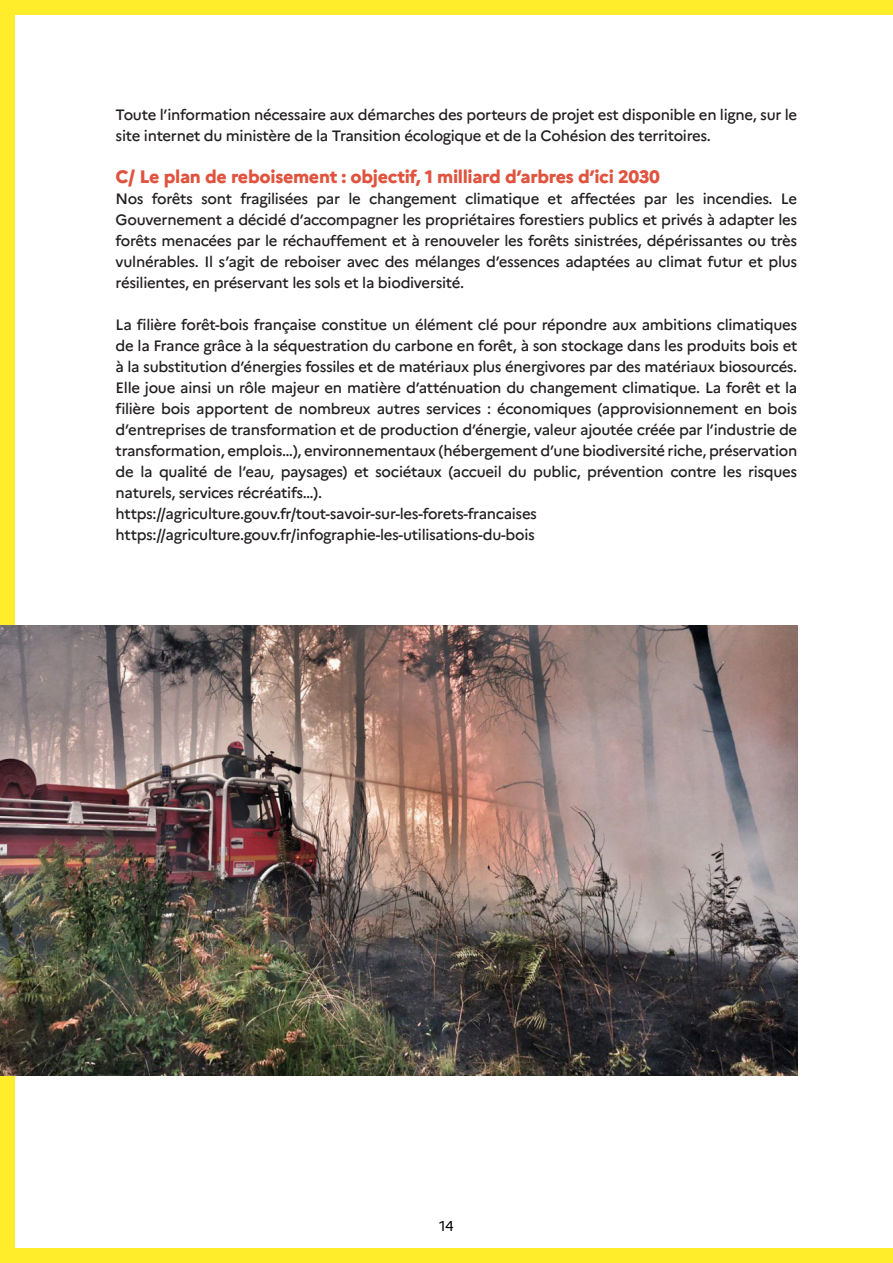
<style>
.page{position:relative;width:893px;height:1263px;background:#ffec2a}
.page>*{position:absolute;margin:0;border:0;box-sizing:border-box;transform-origin:0 0}
.t1{font:800 18px "Marianne";letter-spacing:-.02em;color:#e0543f}
.t2{font:500 15px/21px "Marianne";letter-spacing:-.02em;color:#231f20;text-align:justify}
.t3{font:14.25px "Marianne";color:#000}
</style>
<div class="page">
<div style="left:15px;top:15px;width:878px;height:1233px;background:#fff"></div>
<img style="left:0;top:625px;width:797px;height:451px">
<p class="t2" style="left:116px;top:104px;width:683px">Toute l’information nécessaire aux démarches des porteurs de projet est disponible en ligne, sur le site internet du ministère de la Transition écologique et de la Cohésion des territoires.</p>
<p class="t1" style="left:116px;top:165px;width:546px">C/ Le plan de reboisement : objectif, 1 milliard d’arbres d’ici 2030</p>
<p class="t2" style="left:116px;top:188px;width:683px">Nos forêts sont fragilisées par le changement climatique et affectées par les incendies. Le Gouvernement a décidé d’accompagner les propriétaires forestiers publics et privés à adapter les forêts menacées par le réchauffement et à renouveler les forêts sinistrées, dépérissantes ou très vulnérables. Il s’agit de reboiser avec des mélanges d’essences adaptées au climat futur et plus résilientes, en préservant les sols et la biodiversité.</p>
<p class="t2" style="left:116px;top:314px;width:683px">La filière forêt-bois française constitue un élément clé pour répondre aux ambitions climatiques de la France grâce à la séquestration du carbone en forêt, à son stockage dans les produits bois et à la substitution d’énergies fossiles et de matériaux plus énergivores par des matériaux biosourcés.<br>Elle joue ainsi un rôle majeur en matière d’atténuation du changement climatique. La forêt et la filière bois apportent de nombreux autres services : économiques (approvisionnement en bois d’entreprises de transformation et de production d’énergie, valeur ajoutée créée par l’industrie de transformation, emplois…), environnementaux (hébergement d’une biodiversité riche, préservation de la qualité de l’eau, paysages) et sociétaux (accueil du public, prévention contre les risques naturels, services récréatifs…).</p>
<p class="t2" style="left:116px;top:503px;width:423px">https://agriculture.gouv.fr/tout-savoir-sur-les-forets-francaises</p>
<p class="t2" style="left:116px;top:524px;width:421px">https://agriculture.gouv.fr/infographie-les-utilisations-du-bois</p>
<p class="t3" style="left:439px;top:1217px;width:16px">14</p>
</div>
